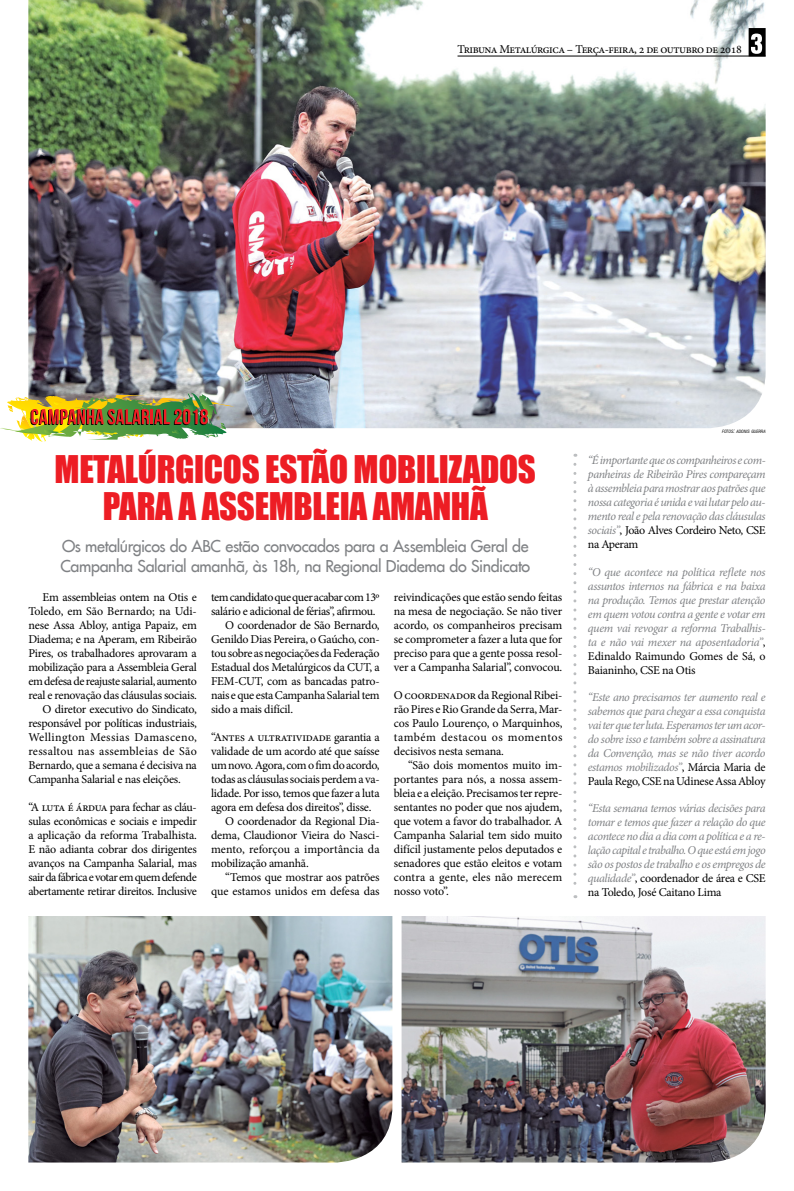
<style>
.page{position:relative;width:794px;height:1191px;background:#fff}
.page>*{position:absolute;margin:0;border:0;box-sizing:border-box;transform-origin:0 0}
.t1{font:35px/37px "Impact";letter-spacing:-.01em;color:#ed1d24;text-align:center}
.t2{font:16px/20px "Futura";letter-spacing:-.02em;color:#808285}
.t3{font:12px/14px "Minion Pro";letter-spacing:-.02em;color:#000;text-align:justify}
.t4{font:italic 12px/14px "Minion Pro";letter-spacing:-.035em;color:#808285;text-align:justify}
.t5{font:12px "Minion Pro";letter-spacing:-.04em;color:#000}
.t6{font:italic condensed 4.4px "Swiss 721 BT";color:#000}
.s1{font-size:6.2px}
.s2{font-style:normal;color:#000}
</style>
<div class="page">
<img style="left:28px;top:0;width:737px;height:428px">
<img style="left:401px;top:916px;width:364px;height:246px">
<img style="left:28px;top:916px;width:364px;height:246px">
<img style="left:8px;top:393px;width:218px;height:49px">
<hr style="left:457px;top:56px;width:308px;height:1px;background:#000">
<svg style="left:748px;top:28px;width:17px;height:28px"></svg>
<svg style="left:573px;top:464px;width:3px;height:434px"></svg>
<p class="t5" style="left:457px;top:41px;width:286px">Tribuna Metalúrgica – Terça-feira, 2 de outubro de 2018</p>
<h1 class="t1" style="left:55px;top:450px;width:483px">METALÚRGICOS ESTÃO MOBILIZADOS<br>PARA A ASSEMBLEIA AMANHÃ</h1>
<h2 class="t2" style="left:60px;top:536px;width:471px">Os metalúrgicos do ABC estão convocados para a Assembleia Geral de<br>Campanha Salarial amanhã, às 18h, na Regional Diadema do Sindicato</h2>
<p class="t3" style="left:43px;top:590px;width:156px">Em assembleias ontem na Otis e</p>
<p class="t3" style="left:28px;top:604px;width:170px">Toledo, em São Bernardo; na Udi-</p>
<p class="t3" style="left:28px;top:618px;width:170px">nese Assa Abloy, antiga Papaiz, em</p>
<p class="t3" style="left:28px;top:632px;width:170px">Diadema; e na Aperam, em Ribeirão</p>
<p class="t3" style="left:28px;top:646px;width:170px">Pires, os trabalhadores aprovaram a</p>
<p class="t3" style="left:28px;top:660px;width:170px">mobilização para a Assembleia Geral</p>
<p class="t3" style="left:28px;top:674px;width:170px">em defesa de reajuste salarial, aumento</p>
<p class="t3" style="left:28px;top:688px;width:170px">real e renovação das cláusulas sociais.</p>
<p class="t3" style="left:43px;top:702px;width:156px">O diretor executivo do Sindicato,</p>
<p class="t3" style="left:28px;top:716px;width:170px">responsável por políticas industriais,</p>
<p class="t3" style="left:28px;top:730px;width:170px">Wellington Messias Damasceno,</p>
<p class="t3" style="left:28px;top:744px;width:170px">ressaltou nas assembleias de São</p>
<p class="t3" style="left:28px;top:758px;width:170px">Bernardo, que a semana é decisiva na</p>
<p class="t3" style="left:28px;top:772px;width:154px">Campanha Salarial e nas eleições.</p>
<p class="t3" style="left:28px;top:800px;width:170px">“A luta é árdua para fechar as cláu&shy;sulas econômicas e sociais e impedir a aplicação da reforma Trabalhista.<br>E não adianta cobrar dos dirigentes avanços na Campanha Salarial, mas sair da fábrica e votar em quem defende abertamente retirar direitos. Inclusive</p>
<p class="t3" style="left:211px;top:590px;width:170px">tem candidato que quer acabar com 13º</p>
<p class="t3" style="left:211px;top:604px;width:166px">salário e adicional de férias”, afirmou.</p>
<p class="t3" style="left:225px;top:618px;width:156px">O coordenador de São Bernardo,</p>
<p class="t3" style="left:211px;top:632px;width:170px">Genildo Dias Pereira, o Gaúcho, con-</p>
<p class="t3" style="left:211px;top:646px;width:170px">tou sobre as negociações da Federação</p>
<p class="t3" style="left:211px;top:660px;width:170px">Estadual dos Metalúrgicos da CUT, a</p>
<p class="t3" style="left:211px;top:674px;width:170px">FEM-CUT, com as bancadas patro-</p>
<p class="t3" style="left:211px;top:688px;width:170px">nais e que esta Campanha Salarial tem</p>
<p class="t3" style="left:211px;top:702px;width:83px">sido a mais difícil.</p>
<p class="t3" style="left:211px;top:730px;width:170px">“Antes a ultratividade garantia a</p>
<p class="t3" style="left:211px;top:744px;width:170px">validade de um acordo até que saísse</p>
<p class="t3" style="left:211px;top:758px;width:170px">um novo. Agora, com o fim do acordo,</p>
<p class="t3" style="left:211px;top:772px;width:170px">todas as cláusulas sociais perdem a va-</p>
<p class="t3" style="left:211px;top:786px;width:170px">lidade. Por isso, temos que fazer a luta</p>
<p class="t3" style="left:211px;top:800px;width:162px">agora em defesa dos direitos”, disse.</p>
<p class="t3" style="left:225px;top:814px;width:156px">O coordenador da Regional Dia-</p>
<p class="t3" style="left:211px;top:828px;width:170px">dema, Claudionor Vieira do Nasci-</p>
<p class="t3" style="left:211px;top:842px;width:170px">mento, reforçou a importância da</p>
<p class="t3" style="left:211px;top:856px;width:99px">mobilização amanhã.</p>
<p class="t3" style="left:225px;top:870px;width:156px">“Temos que mostrar aos patrões</p>
<p class="t3" style="left:211px;top:884px;width:170px">que estamos unidos em defesa das</p>
<p class="t3" style="left:394px;top:590px;width:170px">reivindicações que estão sendo feitas na mesa de negociação. Se não tiver acordo, os companheiros precisam se comprometer a fazer a luta que for preciso para que a gente possa resol&shy;ver a Campanha Salarial”, convocou.</p>
<p class="t3" style="left:394px;top:688px;width:170px">O coordenador da Regional Ribei&shy;rão Pires e Rio Grande da Serra, Mar&shy;cos Paulo Lourenço, o Marquinhos, também destacou os momentos decisivos nesta semana.</p>
<p class="t3" style="left:394px;top:758px;width:170px;text-indent:14px">“São dois momentos muito im&shy;portantes para nós, a nossa assem&shy;bleia e a eleição. Precisamos ter repre&shy;sentantes no poder que nos ajudem, que votem a favor do trabalhador. A Campanha Salarial tem sido muito difícil justamente pelos deputados e senadores que estão eleitos e votam contra a gente, eles não merecem nosso voto”.</p>
<p class="t6" style="left:722px;top:429px;width:45px">FOTOS<span class="s1">:</span> ADONIS GUERRA</p>
<p class="t4" style="left:588px;top:453px;width:179px">“É importante que os companheiros e com&shy;panheiras de Ribeirão Pires compareçam à assembleia para mostrar aos patrões que nossa categoria é unida e vai lutar pelo au&shy;mento real e pela renovação das cláusulas sociais”<span class="s2">, João Alves Cordeiro Neto, CSE na Aperam</span></p>
<p class="t4" style="left:588px;top:565px;width:179px">“O que acontece na política reflete nos assuntos internos na fábrica e na baixa na produção. Temos que prestar atenção em quem votou contra a gente e votar em quem vai revogar a reforma Trabalhis&shy;ta e não vai mexer na aposentadoria”<span class="s2">, Edinaldo Raimundo Gomes de Sá, o Baianinho, CSE na Otis</span></p>
<p class="t4" style="left:588px;top:689px;width:179px">“Este ano precisamos ter aumento real e sabemos que para chegar a essa conquista vai ter que ter luta. Esperamos ter um acor&shy;do sobre isso e também sobre a assinatura da Convenção, mas se não tiver acordo estamos mobilizados”<span class="s2">, Márcia Maria de Paula Rego, CSE na Udinese Assa Abloy</span></p>
<p class="t4" style="left:588px;top:801px;width:179px">“Esta semana temos várias decisões para tomar e temos que fazer a relação do que acontece no dia a dia com a política e a re&shy;lação capital e trabalho. O que está em jogo são os postos de trabalho e os empregos de qualidade”<span class="s2">, coordenador de área e CSE na Toledo, José Caitano Lima</span></p>
</div>
